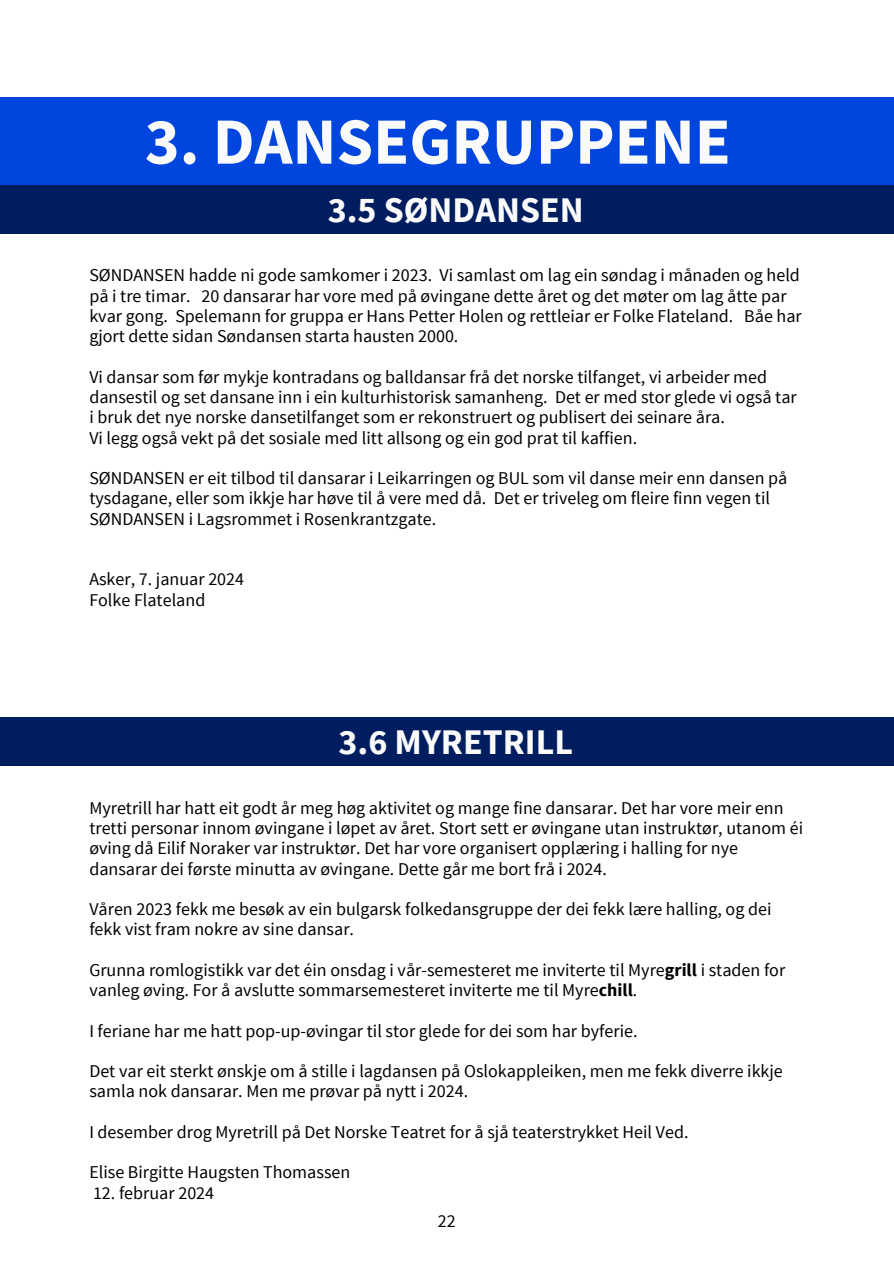
<style>
.page{position:relative;width:894px;height:1264px;background:#fff}
.page>*{position:absolute;margin:0;border:0;box-sizing:border-box;transform-origin:0 0}
.t1{font:700 66px "Source Sans Pro";color:#fafafa}
.t2{font:700 36px "Source Sans Pro";color:#fafafa}
.t3{font:18px/20.2px "Source Sans Pro";color:#000}
.s1{font-weight:700}
</style>
<div class="page">
<div style="left:0;top:97px;width:893px;height:88px;background:#0046de"></div>
<div style="left:0;top:185px;width:893px;height:48px;background:#001e5f"></div>
<div style="left:0;top:717px;width:893px;height:48px;background:#001e5f"></div>
<h2 class="t1" style="left:145px;top:99px;width:587px">3. DANSEGRUPPENE</h2>
<p class="t2" style="left:328px;top:186px;width:257px">3.5 SØNDANSEN</p>
<p class="t3" style="left:89px;top:265px;width:713px">SØNDANSEN hadde ni gode samkomer i 2023. Vi samlast om lag ein søndag i månaden og held på i tre timar. 20 dansarar har vore med på øvingane dette året og det møter om lag åtte par kvar gong. Spelemann for gruppa er Hans Petter Holen og rettleiar er Folke Flateland. Båe har gjort dette sidan Søndansen starta hausten 2000.</p>
<p class="t3" style="left:89px;top:366px;width:708px">Vi dansar som før mykje kontradans og balldansar frå det norske tilfanget, vi arbeider med dansestil og set dansane inn i ein kulturhistorisk samanheng. Det er med stor glede vi også tar i bruk det nye norske dansetilfanget som er rekonstruert og publisert dei seinare åra.</p>
<p class="t3" style="left:89px;top:427px;width:549px">Vi legg også vekt på det sosiale med litt allsong og ein god prat til kaffien.</p>
<p class="t3" style="left:89px;top:467px;width:699px">SØNDANSEN er eit tilbod til dansarar i Leikarringen og BUL som vil danse meir enn dansen på tysdagane, eller som ikkje har høve til å vere med då. Det er triveleg om fleire finn vegen til<br>SØNDANSEN i Lagsrommet i Rosenkrantzgate.</p>
<p class="t3" style="left:89px;top:569px;width:156px">Asker, 7. januar 2024</p>
<h2 class="t3" style="left:89px;top:589px;width:117px">Folke Flateland</h2>
<p class="t2" style="left:338px;top:718px;width:236px">3.6 MYRETRILL</p>
<p class="t3" style="left:89px;top:797px;width:715px">Myretrill har hatt eit godt år meg høg aktivitet og mange fine dansarar. Det har vore meir enn tretti personar innom øvingane i løpet av året. Stort sett er øvingane utan instruktør, utanom éi øving då Eilif Noraker var instruktør. Det har vore organisert opplæring i halling for nye dansarar dei første minutta av øvingane. Dette går me bort frå i 2024.</p>
<p class="t3" style="left:89px;top:898px;width:683px">Våren 2023 fekk me besøk av ein bulgarsk folkedansgruppe der dei fekk lære halling, og dei fekk vist fram nokre av sine dansar.</p>
<p class="t3" style="left:89px;top:959px;width:697px">Grunna romlogistikk var det éin onsdag i vår-semesteret me inviterte til Myre<span class="s1">grill</span> i staden for vanleg øving. For å avslutte sommarsemesteret inviterte me til Myre<span class="s1">chill</span>.</p>
<p class="t3" style="left:89px;top:1020px;width:549px">I feriane har me hatt pop-up-øvingar til stor glede for dei som har byferie.</p>
<p class="t3" style="left:89px;top:1060px;width:694px">Det var eit sterkt ønskje om å stille i lagdansen på Oslokappleiken, men me fekk diverre ikkje samla nok dansarar. Men me prøvar på nytt i 2024.</p>
<p class="t3" style="left:89px;top:1121px;width:600px">I desember drog Myretrill på Det Norske Teatret for å sjå teaterstrykket Heil Ved.</p>
<p class="t3" style="left:89px;top:1161px;width:262px">Elise Birgitte Haugsten Thomassen</p>
<p class="t3" style="left:93px;top:1182px;width:123px">12. februar 2024</p>
<h1 class="t3" style="left:438px;top:1210px;width:19px">22</h1>
</div>
